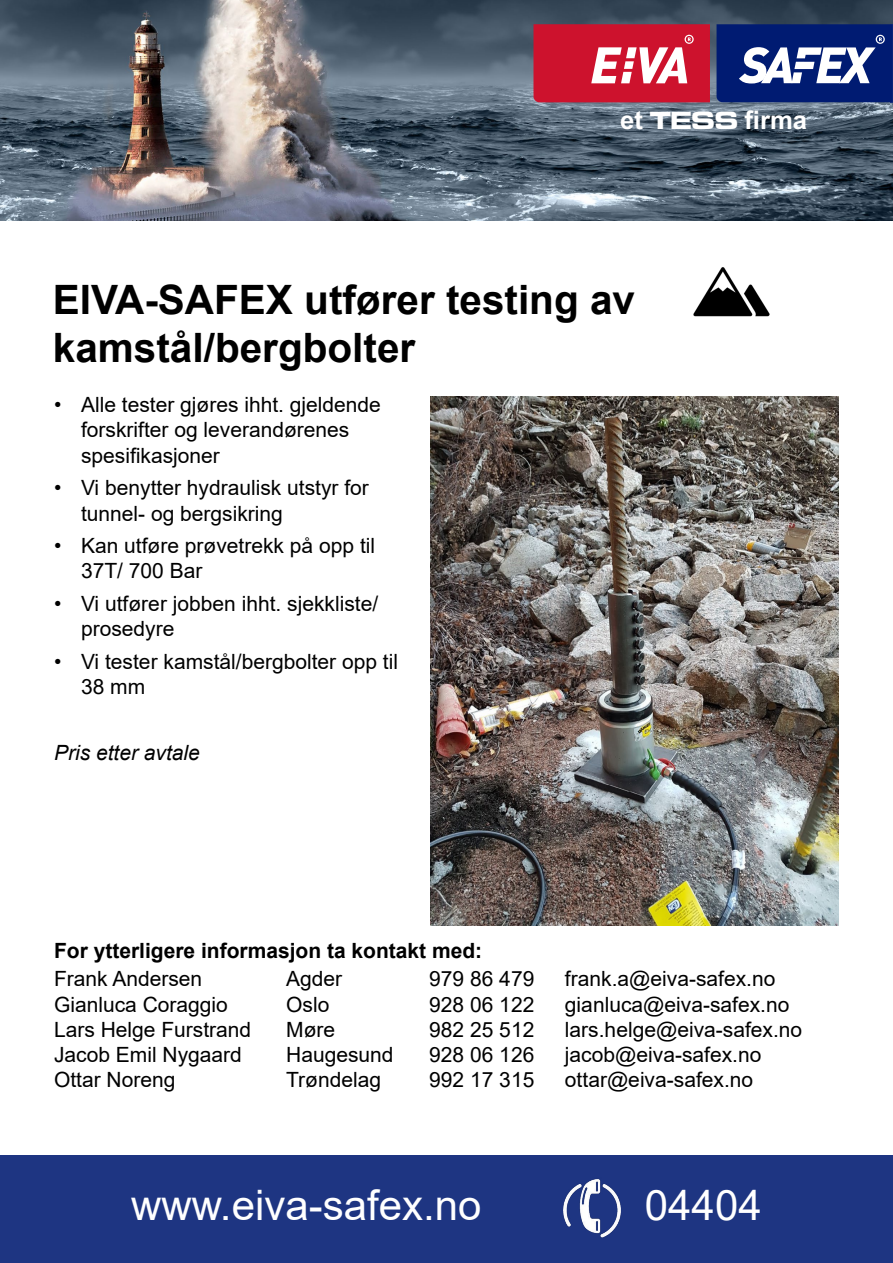
<style>
.page{position:relative;width:893px;height:1263px;background:#fff}
.page>*{position:absolute;margin:0;border:0;box-sizing:border-box;transform-origin:0 0}
.t1{font:42px "Arial";color:#fff}
.t2{font:700 40.5px/48.6px "Arial";color:#000}
.t3{font:700 25.65px "Arial";color:#fff}
.t4{font:21px/25.2px "Arial";color:#000}
.t5{font:700 21px "Arial";color:#000}
.t6{font:italic 21px "Arial";color:#000}
.s1{font-family:"Eurostile Extended";font-weight:900}
</style>
<div class="page">
<img style="left:0;top:0;width:893px;height:220px">
<svg style="left:716px;top:24px;width:177px;height:78px"></svg>
<svg style="left:533px;top:24px;width:177px;height:78px;background:#d2354c"></svg>
<div style="left:0;top:1156px;width:893px;height:107px;background:#1e3582"></div>
<img style="left:563px;top:1179px;width:58px;height:59px">
<img style="left:693px;top:267px;width:77px;height:50px">
<img style="left:430px;top:397px;width:409px;height:528px">
<p class="t3" style="left:620px;top:103px;width:189px">et <span class="s1">TESS</span> firma</p>
<h2 class="t2" style="left:53px;top:275px;width:584px">EIVA-SAFEX utfører testing av kamstål/bergbolter</h2>
<p class="t4" style="left:81px;top:392px;width:301px;text-indent:-27px">• Alle tester gjøres ihht. gjeldende forskrifter og leverandørenes spesifikasjoner</p>
<p class="t4" style="left:81px;top:475px;width:289px;text-indent:-27px">• Vi benytter hydraulisk utstyr for tunnel- og bergsikring</p>
<p class="t4" style="left:81px;top:533px;width:296px;text-indent:-27px">• Kan utføre prøvetrekk på opp til<br>37T/ 700 Bar</p>
<p class="t4" style="left:81px;top:591px;width:299px;text-indent:-27px">• Vi utfører jobben ihht. sjekkliste/ prosedyre</p>
<p class="t4" style="left:81px;top:649px;width:319px;text-indent:-27px">• Vi tester kamstål/bergbolter opp til<br>38 mm</p>
<p class="t6" style="left:54px;top:739px;width:147px">Pris etter avtale</p>
<p class="t5" style="left:54px;top:935px;width:430px">For ytterligere informasjon ta kontakt med:</p>
<p class="t4" style="left:54px;top:966px;width:199px">Frank Andersen<br>Gianluca Coraggio<br>Lars Helge Furstrand<br>Jacob Emil Nygaard<br>Ottar Noreng</p>
<p class="t4" style="left:286px;top:966px;width:109px">Agder<br>Oslo<br>Møre<br>Haugesund<br>Trøndelag</p>
<p class="t4" style="left:565px;top:966px;width:239px">frank.a@eiva-safex.no gianluca@eiva-safex.no lars.helge@eiva-safex.no jacob@eiva-safex.no ottar@eiva-safex.no</p>
<p class="t4" style="left:429px;top:966px;width:107px;text-align:justify">979 86 479<br>928 06 122<br>982 25 512<br>928 06 126<br>992 17 315</p>
<h1 class="t1" style="left:131px;top:1176px;width:352px">www.eiva-safex.no</h1>
<h1 class="t1" style="left:645px;top:1176px;width:118px">04404</h1>
</div>
